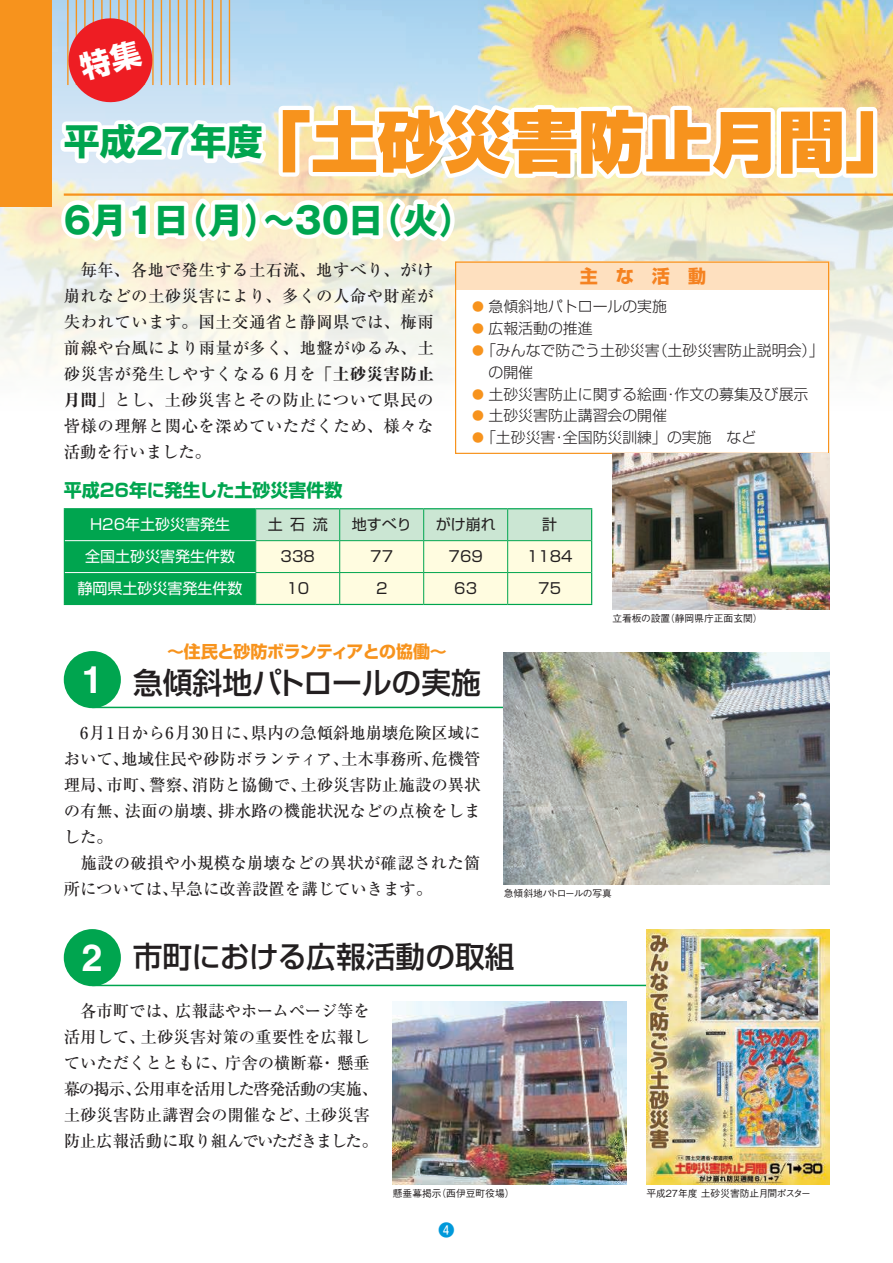
<style>
.page{position:relative;width:893px;height:1263px;background:#fff}
.page>*{position:absolute;margin:0;border:0;box-sizing:border-box;transform-origin:0 0}
.t1{font:900 66.75px "Shin Go Pr 5";color:#f7931d}
.t2{font:700 37.5px "Helvetica LT Std";color:#fff}
.t3{font:700 36px "Gothic MB101 Pr 5";letter-spacing:-.155em;color:#00a54f}
.t4{font:500 29.7px "Shin Go Pr 5";color:#231f20}
.t5{font:700 18.15px "Shin Go Pr 5";color:#f58220}
.t6{font:700 18px "Shin Go Pr 5";color:#00a54f}
.t7{font:700 16.95px "Shin Go Pr 5";letter-spacing:-.04em;color:#f7931d}
.t8{font:500 16.35px/26.1px "Ryumin Pr 5";color:#231f20}
.t9{font:700 15.9px "Futo Go B101 Pr 5";color:#0099da}
.t10{font:15px "Shin Go Pr 5";color:#fff}
.t11{font:15px "Shin Go Pr 5";color:#231f20}
.t12{font:300 14.85px/21.8px "Shin Go Pr 5";color:#231f20}
.t13{font:500 9.75px "Gothic BBB Pro";color:#231f20}
.t14{font:500 9.75px "Gothic BBB Pro";letter-spacing:-.03em;color:#231f20}
.s1{font-weight:800}
.s2{font-size:11.85px;color:#f7931d}
</style>
<div class="page">
<img style="left:0;top:0;width:893px;height:412px">
<div style="left:455px;top:261px;width:374px;height:175px;background:#fff"></div>
<div style="left:455px;top:261px;width:374px;height:29px;background:#fee0bf"></div>
<div style="left:0;top:0;width:51px;height:206px;background:#f7931d"></div>
<hr style="left:67px;top:0;width:2px;height:85px;background:#f7931d">
<hr style="left:76px;top:0;width:1px;height:85px;background:#f7931d">
<hr style="left:84px;top:0;width:2px;height:85px;background:#f7931d">
<hr style="left:93px;top:0;width:1px;height:85px;background:#f7931d">
<hr style="left:101px;top:0;width:2px;height:85px;background:#f7931d">
<hr style="left:110px;top:0;width:1px;height:85px;background:#f7931d">
<hr style="left:118px;top:0;width:2px;height:85px;background:#f7931d">
<hr style="left:127px;top:0;width:1px;height:85px;background:#f7931d">
<hr style="left:135px;top:0;width:2px;height:85px;background:#f7931d">
<hr style="left:144px;top:0;width:1px;height:85px;background:#f7931d">
<hr style="left:152px;top:0;width:2px;height:85px;background:#f7931d">
<hr style="left:161px;top:0;width:1px;height:85px;background:#f7931d">
<hr style="left:169px;top:0;width:2px;height:85px;background:#f7931d">
<hr style="left:178px;top:0;width:1px;height:85px;background:#f7931d">
<hr style="left:186px;top:0;width:2px;height:85px;background:#f7931d">
<hr style="left:195px;top:0;width:1px;height:85px;background:#f7931d">
<hr style="left:203px;top:0;width:2px;height:85px;background:#f7931d">
<hr style="left:212px;top:0;width:1px;height:85px;background:#f7931d">
<hr style="left:220px;top:0;width:2px;height:85px;background:#f7931d">
<hr style="left:229px;top:0;width:1px;height:85px;background:#f7931d">
<div style="left:64px;top:651px;width:57px;height:57px;background:#00a54f;border-radius:50%"></div>
<div style="left:64px;top:929px;width:57px;height:57px;background:#00a54f;border-radius:50%"></div>
<hr style="left:92px;top:707px;width:419px;height:1px;background:#00a54f">
<hr style="left:92px;top:985px;width:557px;height:1px;background:#00a54f">
<div style="left:455px;top:261px;width:374px;height:193px;border:1px solid #f7931d"></div>
<img style="left:612px;top:454px;width:217px;height:155px">
<img style="left:504px;top:652px;width:325px;height:232px">
<img style="left:646px;top:929px;width:183px;height:255px">
<img style="left:393px;top:1001px;width:234px;height:183px">
<svg style="left:65px;top:509px;width:526px;height:95px;background:#95d7a7"></svg>
<hr style="left:64px;top:508px;width:192px;height:1px;background:#00a54f">
<hr style="left:64px;top:509px;width:1px;height:32px;background:#00a54f">
<hr style="left:256px;top:508px;width:84px;height:1px;background:#00a54f">
<hr style="left:340px;top:508px;width:84px;height:1px;background:#00a54f">
<hr style="left:424px;top:508px;width:84px;height:1px;background:#00a54f">
<hr style="left:508px;top:508px;width:84px;height:1px;background:#00a54f">
<hr style="left:591px;top:509px;width:1px;height:32px;background:#00a54f">
<hr style="left:64px;top:541px;width:1px;height:31px;background:#00a54f">
<hr style="left:591px;top:541px;width:1px;height:31px;background:#00a54f">
<hr style="left:64px;top:572px;width:1px;height:32px;background:#00a54f">
<hr style="left:591px;top:572px;width:1px;height:32px;background:#00a54f">
<hr style="left:64px;top:604px;width:192px;height:1px;background:#00a54f">
<hr style="left:256px;top:604px;width:84px;height:1px;background:#00a54f">
<hr style="left:340px;top:604px;width:84px;height:1px;background:#00a54f">
<hr style="left:424px;top:604px;width:84px;height:1px;background:#00a54f">
<hr style="left:508px;top:604px;width:84px;height:1px;background:#00a54f">
<hr style="left:255px;top:509px;width:1px;height:31px;background:#00a54f">
<hr style="left:339px;top:509px;width:1px;height:31px;background:#00a54f">
<hr style="left:423px;top:509px;width:1px;height:31px;background:#00a54f">
<hr style="left:507px;top:509px;width:1px;height:31px;background:#00a54f">
<hr style="left:255px;top:540px;width:85px;height:1px;background:#00a54f">
<hr style="left:255px;top:541px;width:1px;height:31px;background:#00a54f">
<hr style="left:340px;top:540px;width:84px;height:1px;background:#00a54f">
<hr style="left:339px;top:541px;width:1px;height:31px;background:#00a54f">
<hr style="left:424px;top:540px;width:84px;height:1px;background:#00a54f">
<hr style="left:423px;top:541px;width:1px;height:31px;background:#00a54f">
<hr style="left:508px;top:540px;width:83px;height:1px;background:#00a54f">
<hr style="left:507px;top:541px;width:1px;height:31px;background:#00a54f">
<hr style="left:255px;top:572px;width:85px;height:1px;background:#00a54f">
<hr style="left:255px;top:573px;width:1px;height:31px;background:#00a54f">
<hr style="left:340px;top:572px;width:84px;height:1px;background:#00a54f">
<hr style="left:339px;top:573px;width:1px;height:31px;background:#00a54f">
<hr style="left:424px;top:572px;width:84px;height:1px;background:#00a54f">
<hr style="left:423px;top:573px;width:1px;height:31px;background:#00a54f">
<hr style="left:508px;top:572px;width:83px;height:1px;background:#00a54f">
<hr style="left:507px;top:573px;width:1px;height:31px;background:#00a54f">
<hr style="left:65px;top:540px;width:190px;height:1px;background:#fff">
<hr style="left:65px;top:572px;width:190px;height:1px;background:#fff">
<svg style="left:56px;top:14px;width:825px;height:235px"></svg>
<h1 class="t1" style="left:64px;top:89px;width:849px"><sup>平成</sup><sup>27</sup><sup>年度</sup>「土砂災害防止月間」</h1>
<h3 class="t3" style="left:59px;top:190px;width:417px">６月１日（月）～３０日（火）</h3>
<p class="t8" style="left:64px;top:256px;width:372px;text-align:justify">　毎年、各地で発生する土石流、地すべり、がけ崩れなどの土砂災害により、多くの人命や財産が失われています。国土交通省と静岡県では、梅雨前線や台風により雨量が多く、地盤がゆるみ、土砂災害が発生しやすくなる 6 月を<span class="s1">「土砂災害防止月間」</span>とし、土砂災害とその防止について県民の皆様の理解と関心を深めていただくため、様々な活動を行いました。</p>
<p class="t6" style="left:64px;top:476px;width:280px">平成26年に発生した土砂災害件数</p>
<p class="t5" style="left:580px;top:261px;width:128px">主　な　活　動</p>
<p class="t12" style="left:472px;top:294px;width:197px"><span class="s2">●</span> 急傾斜地パトロールの実施</p>
<p class="t12" style="left:472px;top:316px;width:122px"><span class="s2">●</span> 広報活動の推進</p>
<p class="t12" style="left:488px;top:338px;width:337px;text-indent:-16px"><span class="s2">●</span>「みんなで防ごう土砂災害（土砂災害防止説明会）」の開催</p>
<p class="t12" style="left:472px;top:382px;width:338px"><span class="s2">●</span> 土砂災害防止に関する絵画・作文の募集及び展示</p>
<p class="t12" style="left:472px;top:403px;width:197px"><span class="s2">●</span> 土砂災害防止講習会の開催</p>
<p class="t12" style="left:472px;top:425px;width:286px"><span class="s2">●</span>「土砂災害・全国防災訓練」の実施　など</p>
<p class="t10" style="left:90px;top:512px;width:141px">H26年土砂災害発生</p>
<p class="t11" style="left:268px;top:512px;width:61px">土石流</p>
<p class="t11" style="left:352px;top:512px;width:61px">地すべり</p>
<p class="t11" style="left:436px;top:512px;width:61px">がけ崩れ</p>
<p class="t11" style="left:542px;top:512px;width:16px">計</p>
<p class="t10" style="left:85px;top:544px;width:152px">全国土砂災害発生件数</p>
<p class="t11" style="left:281px;top:544px;width:36px">338</p>
<p class="t11" style="left:370px;top:544px;width:24px">77</p>
<p class="t11" style="left:449px;top:544px;width:36px">769</p>
<p class="t11" style="left:527px;top:544px;width:47px">1184</p>
<p class="t10" style="left:78px;top:576px;width:167px">静岡県土砂災害発生件数</p>
<p class="t11" style="left:286px;top:576px;width:24px">10</p>
<p class="t11" style="left:376px;top:576px;width:13px">2</p>
<p class="t11" style="left:454px;top:576px;width:24px">63</p>
<p class="t11" style="left:538px;top:576px;width:24px">75</p>
<h2 class="t2" style="left:82px;top:657px;width:22px">1</h2>
<p class="t7" style="left:167px;top:638px;width:281px">～住民と砂防ボランティアとの協働～</p>
<h3 class="t4" style="left:133px;top:658px;width:349px">急傾斜地パトロールの実施</h3>
<p class="t13" style="left:612px;top:610px;width:152px">立看板の設置（静岡県庁正面玄関）</p>
<p class="t8" style="left:64px;top:718px;width:418px">　6月1日から6月30日に、県内の急傾斜地崩壊危険区域において、地域住民や砂防ボランティア、土木事務所、危機管理局、市町、警察、消防と協働で、土砂災害防止施設の異状の有無、法面の崩壊、排水路の機能状況などの点検をしました。<br>　施設の破損や小規模な崩壊などの異状が確認された箇所については、早急に改善設置を講じていきます。</p>
<p class="t14" style="left:504px;top:886px;width:109px">急傾斜地パトロールの写真</p>
<h2 class="t2" style="left:82px;top:935px;width:22px">2</h2>
<h3 class="t4" style="left:133px;top:932px;width:383px">市町における広報活動の取組</h3>
<p class="t8" style="left:64px;top:996px;width:316px">　各市町では、広報誌やホームページ等を活用して、土砂災害対策の重要性を広報していただくとともに、庁舎の横断幕・懸垂幕の掲示、公用車を活用した啓発活動の実施、土砂災害防止講習会の開催など、土砂災害防止広報活動に取り組んでいただきました。</p>
<p class="t13" style="left:393px;top:1186px;width:123px">懸垂幕掲示（西伊豆町役場）</p>
<p class="t13" style="left:646px;top:1186px;width:166px">平成27年度 土砂災害防止月間ポスター</p>
<p class="t9" style="left:438px;top:1217px;width:17px">❹</p>
</div>
